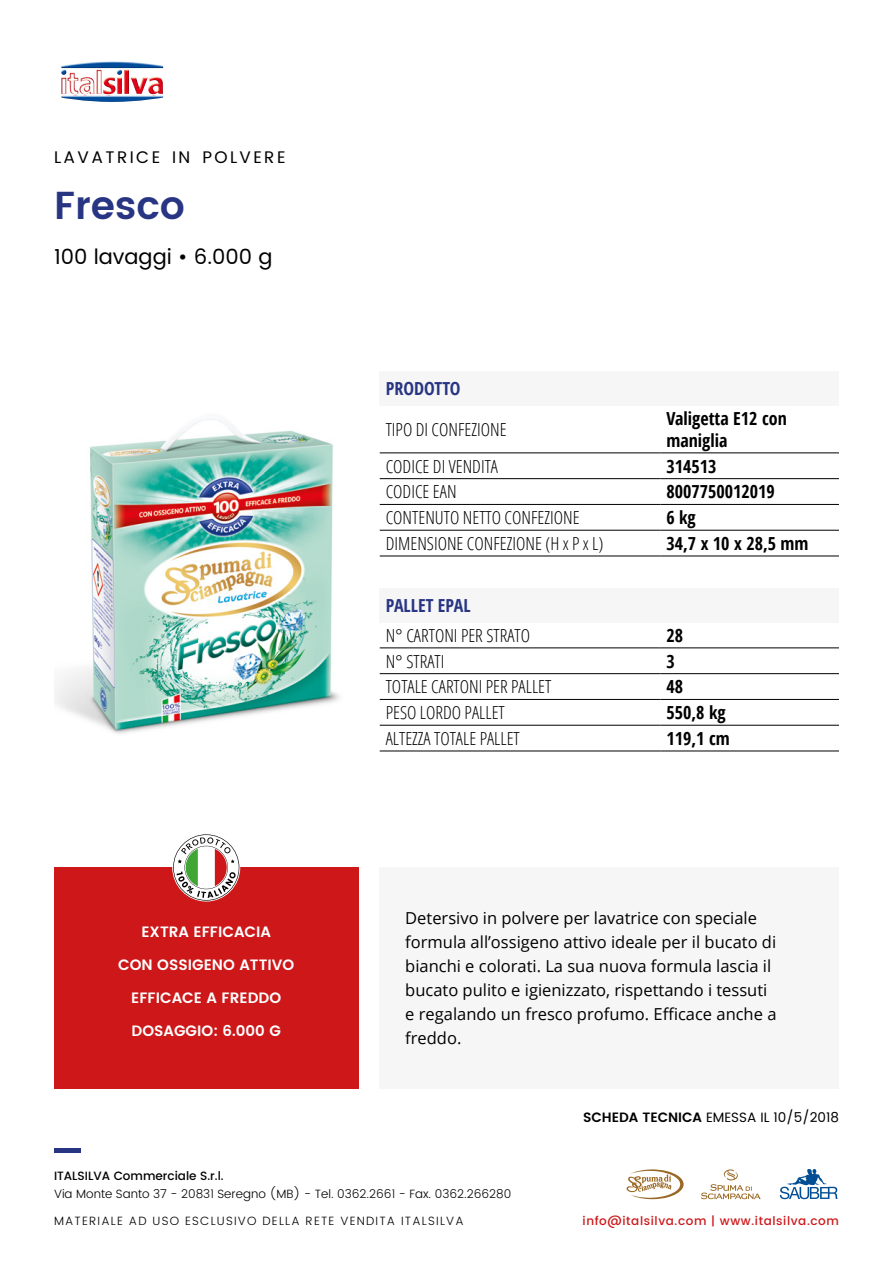
<style>
.page{position:relative;width:893px;height:1263px;background:#fff}
.page>*{position:absolute;margin:0;border:0;box-sizing:border-box;transform-origin:0 0}
.t1{font:600 39px "Poppins";color:#283583}
.t2{font:21px "Poppins";color:#000}
.t3{font:300 condensed 18px "Open Sans";color:#000}
.t4{font:700 condensed 18px/21.6px "Open Sans";color:#000}
.t5{font:700 condensed 18px "Open Sans";color:#283583}
.t6{font:16.8px "Poppins";letter-spacing:.145em;color:#000}
.t7{font:16.5px/24px "Open Sans";color:#000}
.t8{font:600 15px "Poppins";color:#fff}
.t9{font:13.5px "Poppins";color:#000}
.t10{font:300 12px "Poppins";color:#000}
.t11{font:300 12px "Poppins";letter-spacing:.1em;color:#000}
.t12{font:500 12px "Poppins";letter-spacing:.05em;color:#cd1719}
.t13{font:500 12px "Poppins";color:#000}
.s1{font-weight:600}
</style>
<div class="page">
<hr style="left:54px;top:1148px;width:26px;height:4px;background:#283583">
<svg style="left:626px;top:1169px;width:58px;height:30px"></svg>
<svg style="left:780px;top:1169px;width:58px;height:30px"></svg>
<svg style="left:701px;top:1169px;width:60px;height:30px"></svg>
<img style="left:61px;top:61px;width:102px;height:41px">
<div style="left:54px;top:867px;width:304px;height:222px;background:#cd1719"></div>
<div style="left:380px;top:867px;width:459px;height:222px;background:#f6f6f6"></div>
<img style="left:54px;top:419px;width:285px;height:315px">
<div style="left:380px;top:588px;width:459px;height:34px;background:#f6f6f6"></div>
<hr style="left:380px;top:648px;width:280px;height:1px;background:#000">
<hr style="left:660px;top:648px;width:179px;height:1px;background:#000">
<hr style="left:380px;top:673px;width:280px;height:1px;background:#000">
<hr style="left:660px;top:673px;width:179px;height:1px;background:#000">
<hr style="left:380px;top:699px;width:280px;height:1px;background:#000">
<hr style="left:660px;top:699px;width:179px;height:1px;background:#000">
<hr style="left:380px;top:725px;width:280px;height:1px;background:#000">
<hr style="left:660px;top:725px;width:179px;height:1px;background:#000">
<hr style="left:380px;top:751px;width:280px;height:1px;background:#000">
<hr style="left:660px;top:751px;width:179px;height:1px;background:#000">
<div style="left:380px;top:371px;width:459px;height:34px;background:#f6f6f6"></div>
<hr style="left:380px;top:453px;width:280px;height:1px;background:#000">
<hr style="left:660px;top:453px;width:179px;height:1px;background:#000">
<hr style="left:380px;top:478px;width:280px;height:1px;background:#000">
<hr style="left:660px;top:478px;width:179px;height:1px;background:#000">
<hr style="left:380px;top:504px;width:280px;height:1px;background:#000">
<hr style="left:660px;top:504px;width:179px;height:1px;background:#000">
<hr style="left:380px;top:530px;width:280px;height:1px;background:#000">
<hr style="left:660px;top:530px;width:179px;height:1px;background:#000">
<hr style="left:380px;top:556px;width:280px;height:1px;background:#000">
<hr style="left:660px;top:556px;width:179px;height:1px;background:#000">
<svg style="left:173px;top:834px;width:66px;height:67px"></svg>
<p class="t6" style="left:54px;top:145px;width:233px">LAVATRICE IN POLVERE</p>
<h1 class="t1" style="left:54px;top:176px;width:133px">Fresco</h1>
<p class="t2" style="left:54px;top:241px;width:220px">100 lavaggi • 6.000 g</p>
<p class="t8" style="left:141px;top:920px;width:131px">EXTRA EFFICACIA</p>
<p class="t8" style="left:118px;top:953px;width:178px">CON OSSIGENO ATTIVO</p>
<p class="t8" style="left:131px;top:986px;width:151px">EFFICACE A FREDDO</p>
<p class="t8" style="left:132px;top:1019px;width:151px">DOSAGGIO: 6.000 G</p>
<p class="t5" style="left:386px;top:376px;width:76px">PRODOTTO</p>
<p class="t3" style="left:386px;top:417px;width:122px">TIPO DI CONFEZIONE</p>
<p class="t4" style="left:666px;top:407px;width:122px">Valigetta E12 con maniglia</p>
<p class="t3" style="left:386px;top:454px;width:114px">CODICE DI VENDITA</p>
<p class="t4" style="left:666px;top:455px;width:52px">314513</p>
<p class="t3" style="left:386px;top:480px;width:72px">CODICE EAN</p>
<p class="t4" style="left:666px;top:481px;width:110px">8007750012019</p>
<p class="t3" style="left:386px;top:505px;width:195px">CONTENUTO NETTO CONFEZIONE</p>
<p class="t4" style="left:666px;top:506px;width:31px">6 kg</p>
<p class="t3" style="left:386px;top:531px;width:219px">DIMENSIONE CONFEZIONE (H x P x L)</p>
<p class="t4" style="left:666px;top:532px;width:144px">34,7 x 10 x 28,5 mm</p>
<p class="t5" style="left:386px;top:593px;width:87px">PALLET EPAL</p>
<p class="t3" style="left:386px;top:623px;width:146px">N° CARTONI PER STRATO</p>
<p class="t4" style="left:666px;top:624px;width:18px">28</p>
<p class="t3" style="left:386px;top:649px;width:60px">N° STRATI</p>
<p class="t4" style="left:666px;top:650px;width:10px">3</p>
<p class="t3" style="left:386px;top:675px;width:167px">TOTALE CARTONI PER PALLET</p>
<p class="t4" style="left:666px;top:676px;width:18px">48</p>
<p class="t3" style="left:386px;top:700px;width:121px">PESO LORDO PALLET</p>
<p class="t4" style="left:666px;top:701px;width:61px">550,8 kg</p>
<p class="t3" style="left:386px;top:726px;width:136px">ALTEZZA TOTALE PALLET</p>
<p class="t4" style="left:666px;top:727px;width:65px">119,1 cm</p>
<p class="t7" style="left:405px;top:906px;width:373px">Detersivo in polvere per lavatrice con speciale formula all’ossigeno attivo ideale per il bucato di bianchi e colorati. La sua nuova formula lascia il bucato pulito e igienizzato, rispettando i tessuti e regalando un fresco profumo. Efficace anche a freddo.</p>
<p class="t9" style="left:583px;top:1107px;width:257px"><span class="s1">SCHEDA TECNICA</span> EMESSA IL 10/5/2018</p>
<p class="t13" style="left:54px;top:1167px;width:171px">ITALSILVA Commerciale S.r.l.</p>
<p class="t10" style="left:54px;top:1185px;width:459px">Via Monte Santo 37 - 20831 Seregno (MB) - Tel. 0362.2661 - Fax. 0362.266280</p>
<p class="t11" style="left:54px;top:1212px;width:411px">MATERIALE AD USO ESCLUSIVO DELLA RETE VENDITA ITALSILVA</p>
<p class="t12" style="left:583px;top:1212px;width:258px">info@italsilva.com | www.italsilva.com</p>
</div>
